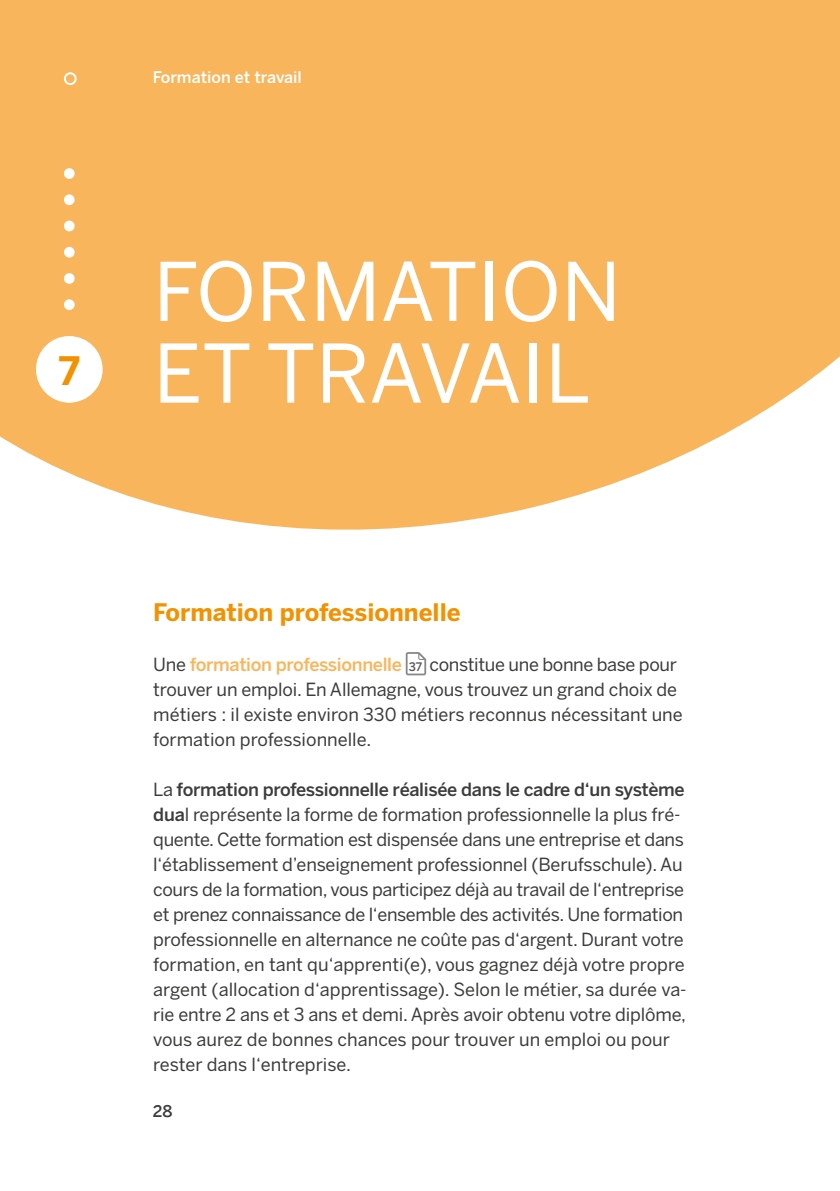
<style>
.page{position:relative;width:840px;height:1191px;background:#fff}
.page>*{position:absolute;margin:0;border:0;box-sizing:border-box;transform-origin:0 0}
.t1{font:80px/81.6px "Benton Sans";color:#fff}
.t2{font:700 39px "Benton Sans";color:#f39200}
.t3{font:700 24px "Benton Sans";color:#f39200}
.t4{font:18px/25px "Benton Sans";letter-spacing:-.01em;color:#3c3c3b}
.t5{font:500 16px "Benton Sans";color:#fff}
.t6{font:500 16px "Benton Sans";color:#3c3c3b}
.s1{font-weight:500;color:#f9b55c}
.s2{font-weight:500;font-size:11.6px;color:#575756}
.s3{font-weight:500}
</style>
<div class="page">
<svg style="left:0;top:0;width:839px;height:530px;background:#f9bb69"></svg>
<div style="left:64px;top:247px;width:11px;height:11px;background:#fff;border-radius:50%"></div>
<div style="left:64px;top:273px;width:11px;height:11px;background:#fff;border-radius:50%"></div>
<div style="left:64px;top:194px;width:11px;height:11px;background:#fff;border-radius:50%"></div>
<div style="left:64px;top:168px;width:11px;height:11px;background:#fff;border-radius:50%"></div>
<div style="left:64px;top:72px;width:13px;height:13px;border:2px solid #fff;border-radius:50%"></div>
<div style="left:64px;top:221px;width:11px;height:10px;background:#fff;border-radius:50%"></div>
<div style="left:64px;top:299px;width:11px;height:11px;background:#fff;border-radius:50%"></div>
<div style="left:36px;top:336px;width:67px;height:67px;background:#fff;border-radius:50%"></div>
<svg style="left:405px;top:652px;width:21px;height:23px"></svg>
<h2 class="t2" style="left:59px;top:347px;width:22px">7</h2>
<p class="t5" style="left:153px;top:68px;width:151px">Formation et travail</p>
<h1 class="t1" style="left:153px;top:250px;width:469px">FORMATION<br>ET TRAVAIL</h1>
<h2 class="t3" style="left:153px;top:598px;width:309px">Formation professionnelle</h2>
<p class="t4" style="left:153px;top:652px;width:530px">Une <span class="s1">formation professionnelle</span> <span class="s2">37</span> constitue une bonne base pour trouver un emploi. En Allemagne, vous trouvez un grand choix de métiers : il existe environ 330 métiers reconnus nécessitant une formation professionnelle.</p>
<p class="t4" style="left:153px;top:777px;width:534px">La <span class="s3">formation professionnelle réalisée dans le cadre d‘un système dua</span>l représente la forme de formation professionnelle la plus fré&shy;quente. Cette formation est dispensée dans une entreprise et dans l‘établissement d’enseignement professionnel (Berufsschule). Au cours de la formation, vous participez déjà au travail de l‘entreprise et prenez connaissance de l‘ensemble des activités. Une formation professionnelle en alternance ne coûte pas d‘argent. Durant votre formation, en tant qu‘apprenti(e), vous gagnez déjà votre propre argent (allocation d‘apprentissage). Selon le métier, sa durée va&shy;rie entre 2 ans et 3 ans et demi. Après avoir obtenu votre diplôme, vous aurez de bonnes chances pour trouver un emploi ou pour rester dans l‘entreprise.</p>
<p class="t6" style="left:153px;top:1101px;width:21px">28</p>
</div>
